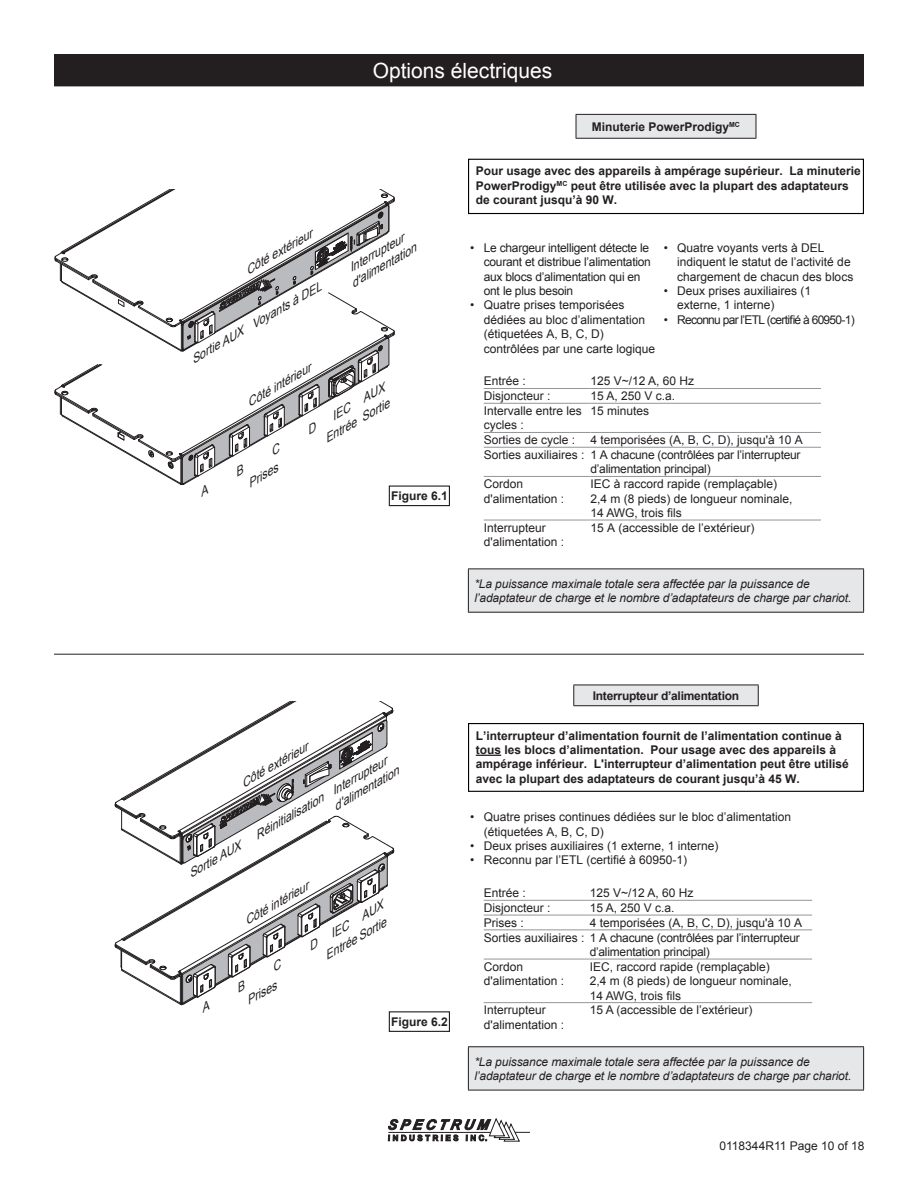
<style>
.page{position:relative;width:918px;height:1188px;background:#fff}
.page>*{position:absolute;margin:0;border:0;box-sizing:border-box;transform-origin:0 0}
.t1{font:21px "Arial";color:#fff}
.Bulleted_list{font:12px/14.4px "Arial";color:#231f20}
.Bulleted_list-2{font:700 12px/14.4px "Arial";color:#231f20}
.Bulleted_list-3{font:12px/14.4px "Arial";letter-spacing:-.02em;color:#231f20}
.t2{font:italic 12px/14.4px "Arial";letter-spacing:-.01em;color:#231f20}
.t3{font:italic 12px/14.4px "Arial";color:#231f20;text-align:center}
.Arial{font:12px "Arial";color:#231f20}
.Bulleted_list-4{font:12px "Arial";letter-spacing:-.06em;color:#231f20}
.Bulleted_list-5{font:700 12px "Arial";letter-spacing:-.02em;color:#231f20}
</style>
<div class="page">
<svg style="left:388px;top:1118px;width:142px;height:24px"></svg>
<div style="left:55px;top:55px;width:809px;height:31px;background:#231f20"></div>
<hr style="left:54px;top:55px;width:1px;height:30px;background:#231f20">
<hr style="left:54px;top:54px;width:810px;height:1px;background:#231f20">
<hr style="left:54px;top:85px;width:810px;height:1px;background:#231f20">
<hr style="left:54px;top:654px;width:810px;height:1px;background:#231f20">
<div style="left:574px;top:685px;width:184px;height:21px;background:#e6e7e9"></div>
<hr style="left:573px;top:685px;width:186px;height:1px;background:#231f20">
<svg style="left:573px;top:685px;width:1px;height:20px"></svg>
<hr style="left:573px;top:705px;width:186px;height:1px;background:#231f20">
<svg style="left:758px;top:685px;width:1px;height:20px"></svg>
<svg style="left:476px;top:755px;width:25px;height:1px"></svg>
<div style="left:468px;top:723px;width:396px;height:69px;border:1px solid #000"></div>
<div style="left:576px;top:114px;width:180px;height:24px;background:#e6e7e9"></div>
<hr style="left:576px;top:114px;width:180px;height:1px;background:#231f20">
<svg style="left:576px;top:115px;width:1px;height:23px"></svg>
<hr style="left:576px;top:138px;width:180px;height:1px;background:#231f20">
<svg style="left:756px;top:115px;width:1px;height:23px"></svg>
<hr style="left:484px;top:388px;width:106px;height:1px;background:#939598">
<hr style="left:590px;top:388px;width:231px;height:1px;background:#939598">
<hr style="left:484px;top:403px;width:106px;height:1px;background:#939598">
<hr style="left:590px;top:403px;width:231px;height:1px;background:#939598">
<hr style="left:484px;top:432px;width:106px;height:1px;background:#939598">
<hr style="left:590px;top:432px;width:231px;height:1px;background:#939598">
<hr style="left:484px;top:447px;width:106px;height:1px;background:#939598">
<hr style="left:590px;top:447px;width:231px;height:1px;background:#939598">
<hr style="left:484px;top:476px;width:106px;height:1px;background:#939598">
<hr style="left:590px;top:476px;width:231px;height:1px;background:#939598">
<hr style="left:484px;top:520px;width:106px;height:1px;background:#939598">
<hr style="left:590px;top:520px;width:231px;height:1px;background:#939598">
<div style="left:468px;top:159px;width:396px;height:55px;border:1px solid #000"></div>
<hr style="left:484px;top:900px;width:106px;height:1px;background:#939598">
<hr style="left:590px;top:900px;width:222px;height:1px;background:#939598">
<hr style="left:484px;top:915px;width:106px;height:1px;background:#939598">
<hr style="left:590px;top:915px;width:222px;height:1px;background:#939598">
<hr style="left:484px;top:929px;width:106px;height:1px;background:#939598">
<hr style="left:590px;top:929px;width:222px;height:1px;background:#939598">
<hr style="left:484px;top:959px;width:106px;height:1px;background:#939598">
<hr style="left:590px;top:959px;width:222px;height:1px;background:#939598">
<hr style="left:484px;top:1002px;width:106px;height:1px;background:#939598">
<hr style="left:590px;top:1002px;width:222px;height:1px;background:#939598">
<div style="left:389px;top:486px;width:61px;height:20px;border:1px solid #231f20"></div>
<div style="left:389px;top:1011px;width:61px;height:21px;border:1px solid #231f20"></div>
<div style="left:468px;top:1047px;width:396px;height:43px;background:#e6e7e9"></div>
<hr style="left:468px;top:1046px;width:396px;height:1px;background:#231f20">
<hr style="left:468px;top:1047px;width:1px;height:43px;background:#231f20">
<hr style="left:468px;top:1090px;width:396px;height:1px;background:#231f20">
<hr style="left:863px;top:1047px;width:1px;height:43px;background:#231f20">
<div style="left:468px;top:569px;width:396px;height:43px;background:#e6e7e9"></div>
<hr style="left:468px;top:568px;width:396px;height:1px;background:#231f20">
<hr style="left:468px;top:569px;width:1px;height:43px;background:#231f20">
<hr style="left:468px;top:612px;width:396px;height:1px;background:#231f20">
<hr style="left:863px;top:569px;width:1px;height:43px;background:#231f20">
<svg style="left:54px;top:189px;width:341px;height:308px"></svg>
<svg style="left:114px;top:701px;width:281px;height:312px"></svg>
<p class="t1" style="left:373px;top:57px;width:181px">Options électriques</p>
<p class="Bulleted_list-2" style="left:592px;top:120px;width:150px">Minuterie PowerProdigy<sup>MC</sup></p>
<p class="t3" style="left:242px;top:265px;width:77px;rotate:-30deg">Côté extérieur</p>
<p class="t3" style="left:340px;top:266px;width:75px;rotate:-30deg">Interrupteur d'alimentation</p>
<p class="t3" style="left:248px;top:319px;width:81px;rotate:-30deg">Voyants à DEL</p>
<p class="t3" style="left:188px;top:354px;width:60px;rotate:-30deg">Sortie AUX</p>
<p class="t3" style="left:244px;top:397px;width:74px;rotate:-30deg">Côté intérieur</p>
<p class="t3" style="left:357px;top:413px;width:33px;rotate:-30deg">Sortie</p>
<p class="t3" style="left:321px;top:434px;width:37px;rotate:-30deg">Entrée</p>
<p class="t3" style="left:244px;top:478px;width:35px;rotate:-30deg">Prises</p>
<p class="Bulleted_list-2" style="left:391px;top:489px;width:58px">Figure 6.1</p>
<p class="Bulleted_list-2" style="left:476px;top:164px;width:386px">Pour usage avec des appareils à ampérage supérieur. La minuterie<br>PowerProdigy<sup>MC</sup> peut être utilisée avec la plupart des adaptateurs de courant jusqu’à 90 W.</p>
<p class="Bulleted_list-3" style="left:484px;top:240px;width:169px;text-indent:-14px">• Le chargeur intelligent détecte le courant et distribue l’alimentation aux blocs d’alimentation qui en ont le plus besoin</p>
<p class="Bulleted_list" style="left:484px;top:298px;width:173px;text-indent:-14px">• Quatre prises temporisées dédiées au bloc d’alimentation (étiquetées A, B, C, D) contrôlées par une carte logique</p>
<p class="Bulleted_list" style="left:677px;top:240px;width:178px;text-indent:-14px">• Quatre voyants verts à DEL indiquent le statut de l’activité de chargement de chacun des blocs</p>
<p class="Bulleted_list" style="left:677px;top:284px;width:136px;text-indent:-14px">• Deux prises auxiliaires (1 externe, 1 interne)</p>
<p class="Bulleted_list-4" style="left:664px;top:312px;width:192px">• Reconnu par l’ETL (certifié à 60950-1)</p>
<p class="Bulleted_list" style="left:484px;top:374px;width:44px">Entrée :</p>
<p class="Arial" style="left:590px;top:373px;width:105px">125 V~/12 A, 60 Hz</p>
<p class="Bulleted_list" style="left:484px;top:389px;width:68px">Disjoncteur :</p>
<p class="Arial" style="left:590px;top:388px;width:86px">15 A, 250 V c.a.</p>
<p class="Bulleted_list" style="left:484px;top:404px;width:100px">Intervalle entre les cycles :</p>
<p class="Arial" style="left:590px;top:403px;width:60px">15 minutes</p>
<p class="Bulleted_list" style="left:484px;top:433px;width:93px">Sorties de cycle :</p>
<p class="Bulleted_list" style="left:590px;top:433px;width:214px">4 temporisées (A, B, C, D), jusqu'à 10 A</p>
<p class="Bulleted_list" style="left:484px;top:448px;width:102px">Sorties auxiliaires :</p>
<p class="Bulleted_list-3" style="left:590px;top:448px;width:212px">1 A chacune (contrôlées par l’interrupteur d’alimentation principal)</p>
<p class="Bulleted_list" style="left:484px;top:477px;width:82px">Cordon d'alimentation :</p>
<p class="Bulleted_list" style="left:590px;top:477px;width:188px">IEC à raccord rapide (remplaçable)</p>
<p class="Bulleted_list" style="left:590px;top:491px;width:204px">2,4 m (8 pieds) de longueur nominale,<br>14 AWG, trois fils</p>
<p class="Bulleted_list" style="left:484px;top:520px;width:82px">Interrupteur d'alimentation :</p>
<p class="Bulleted_list" style="left:590px;top:520px;width:166px">15 A (accessible de l’extérieur)</p>
<p class="t2" style="left:474px;top:576px;width:379px">*La puissance maximale totale sera affectée par la puissance de l’adaptateur de charge et le nombre d’adaptateurs de charge par chariot.</p>
<p class="t3" style="left:238px;top:778px;width:77px;rotate:-30deg">Côté extérieur</p>
<p class="t3" style="left:185px;top:868px;width:60px;rotate:-30deg">Sortie AUX</p>
<p class="t3" style="left:252px;top:830px;width:79px;rotate:-30deg">Réinitialisation</p>
<p class="t3" style="left:323px;top:789px;width:75px;rotate:-30deg">Interrupteur d'alimentation</p>
<p class="t3" style="left:241px;top:916px;width:74px;rotate:-30deg">Côté intérieur</p>
<p class="t3" style="left:243px;top:996px;width:35px;rotate:-30deg">Prises</p>
<p class="t3" style="left:321px;top:950px;width:71px;rotate:-30deg">Entrée Sortie</p>
<p class="Bulleted_list-2" style="left:391px;top:1015px;width:58px">Figure 6.2</p>
<p class="Bulleted_list-5" style="left:593px;top:687px;width:148px">Interrupteur d’alimentation</p>
<p class="Bulleted_list-2" style="left:476px;top:729px;width:374px">L’interrupteur d’alimentation fournit de l’alimentation continue à tous les blocs d’alimentation. Pour usage avec des appareils à ampérage inférieur. L'interrupteur d’alimentation peut être utilisé avec la plupart des adaptateurs de courant jusqu’à 45 W.</p>
<p class="Bulleted_list" style="left:484px;top:810px;width:309px;text-indent:-14px">• Quatre prises continues dédiées sur le bloc d’alimentation (étiquetées A, B, C, D)</p>
<p class="Bulleted_list" style="left:470px;top:839px;width:250px">• Deux prises auxiliaires (1 externe, 1 interne)</p>
<p class="Bulleted_list" style="left:470px;top:853px;width:218px">• Reconnu par l’ETL (certifié à 60950-1)</p>
<p class="Bulleted_list" style="left:484px;top:886px;width:44px">Entrée :</p>
<p class="Arial" style="left:590px;top:885px;width:105px">125 V~/12 A, 60 Hz</p>
<p class="Bulleted_list" style="left:484px;top:901px;width:68px">Disjoncteur :</p>
<p class="Arial" style="left:590px;top:900px;width:86px">15 A, 250 V c.a.</p>
<p class="Bulleted_list" style="left:484px;top:916px;width:42px">Prises :</p>
<p class="Bulleted_list" style="left:590px;top:916px;width:214px">4 temporisées (A, B, C, D), jusqu'à 10 A</p>
<p class="Bulleted_list-3" style="left:484px;top:930px;width:318px">Sorties auxiliaires : 1 A chacune (contrôlées par l’interrupteur</p>
<p class="Bulleted_list-3" style="left:590px;top:945px;width:122px">d’alimentation principal)</p>
<p class="Bulleted_list" style="left:484px;top:960px;width:82px">Cordon d'alimentation :</p>
<p class="Bulleted_list" style="left:590px;top:960px;width:182px">IEC, raccord rapide (remplaçable)</p>
<p class="Bulleted_list" style="left:590px;top:974px;width:204px">2,4 m (8 pieds) de longueur nominale,<br>14 AWG, trois fils</p>
<p class="Bulleted_list" style="left:484px;top:1003px;width:82px">Interrupteur d'alimentation :</p>
<p class="Bulleted_list" style="left:590px;top:1003px;width:164px">15 A (accessible de l’extérieur)</p>
<p class="t2" style="left:474px;top:1054px;width:379px">*La puissance maximale totale sera affectée par la puissance de l’adaptateur de charge et le nombre d’adaptateurs de charge par chariot.</p>
<p class="Bulleted_list" style="left:720px;top:1139px;width:147px">0118344R11 Page 10 of 18</p>
</div>
